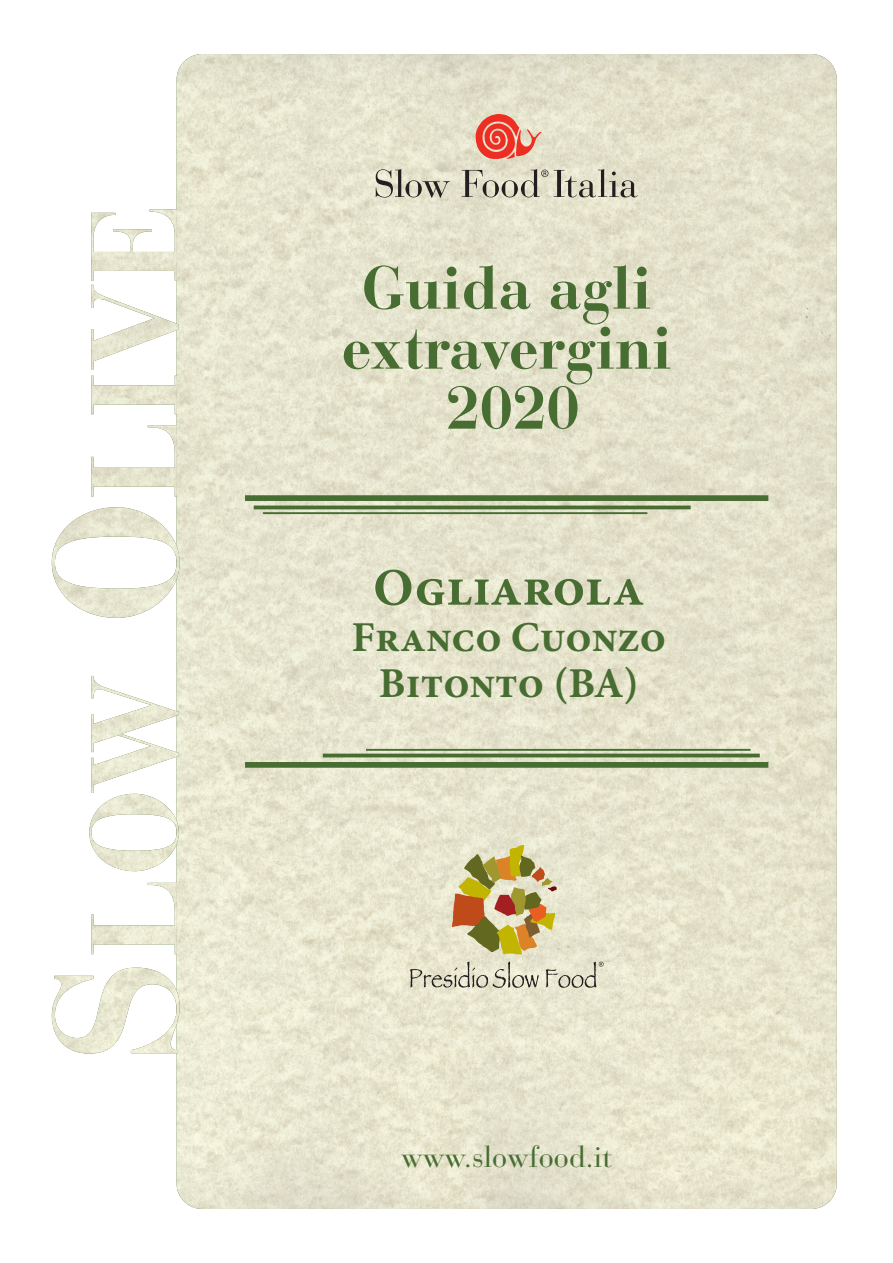
<style>
.page{position:relative;width:893px;height:1263px;background:#fff}
.page>*{position:absolute;margin:0;border:0;box-sizing:border-box;transform-origin:0 0}
.t1{font:700 60px/60px "Bauer Bodoni Std";color:#486d32;text-align:center}
.t2{font:700 52.8px "Minion Pro";color:#486d32}
.t3{font:700 42.6px "Minion Pro";color:#486d32}
.t4{font:30px "Bauer Bodoni Std";color:#486d32}
</style>
<div class="page">
<img style="left:177px;top:54px;width:660px;height:1155px">
<img style="left:52px;top:209px;width:128px;height:844px">
<div style="left:245px;top:495px;width:523px;height:6px;background:#486d32"></div>
<svg style="left:254px;top:505px;width:437px;height:4px;background:#5d7d47"></svg>
<hr style="left:263px;top:512px;width:384px;height:2px;background:#486d32">
<div style="left:245px;top:762px;width:523px;height:6px;background:#486d32"></div>
<hr style="left:323px;top:754px;width:437px;height:3px;background:#486d32">
<hr style="left:366px;top:749px;width:385px;height:2px;background:#486d32">
<svg style="left:410px;top:961px;width:129px;height:27px;background:#cbc8b4"></svg>
<svg style="left:452px;top:845px;width:105px;height:109px;background:#c5ad72"></svg>
<svg style="left:546px;top:962px;width:58px;height:26px;background:#cccab6"></svg>
<svg style="left:475px;top:114px;width:67px;height:46px;background:#e88a78"></svg>
<svg style="left:376px;top:169px;width:74px;height:29px;background:#bbb9a7"></svg>
<svg style="left:462px;top:169px;width:86px;height:28px;background:#bcb9a8"></svg>
<svg style="left:554px;top:169px;width:84px;height:28px;background:#b7b4a3"></svg>
<p class="t1" style="left:341px;top:258px;width:332px">Guida agli extravergini<br>2020</p>
<p class="t2" style="left:373px;top:556px;width:273px">Ogliarola</p>
<p class="t3" style="left:352px;top:612px;width:316px">Franco Cuonzo</p>
<p class="t3" style="left:379px;top:658px;width:262px">Bitonto (BA)</p>
<p class="t4" style="left:401px;top:1139px;width:212px">www.slowfood.it</p>
</div>
